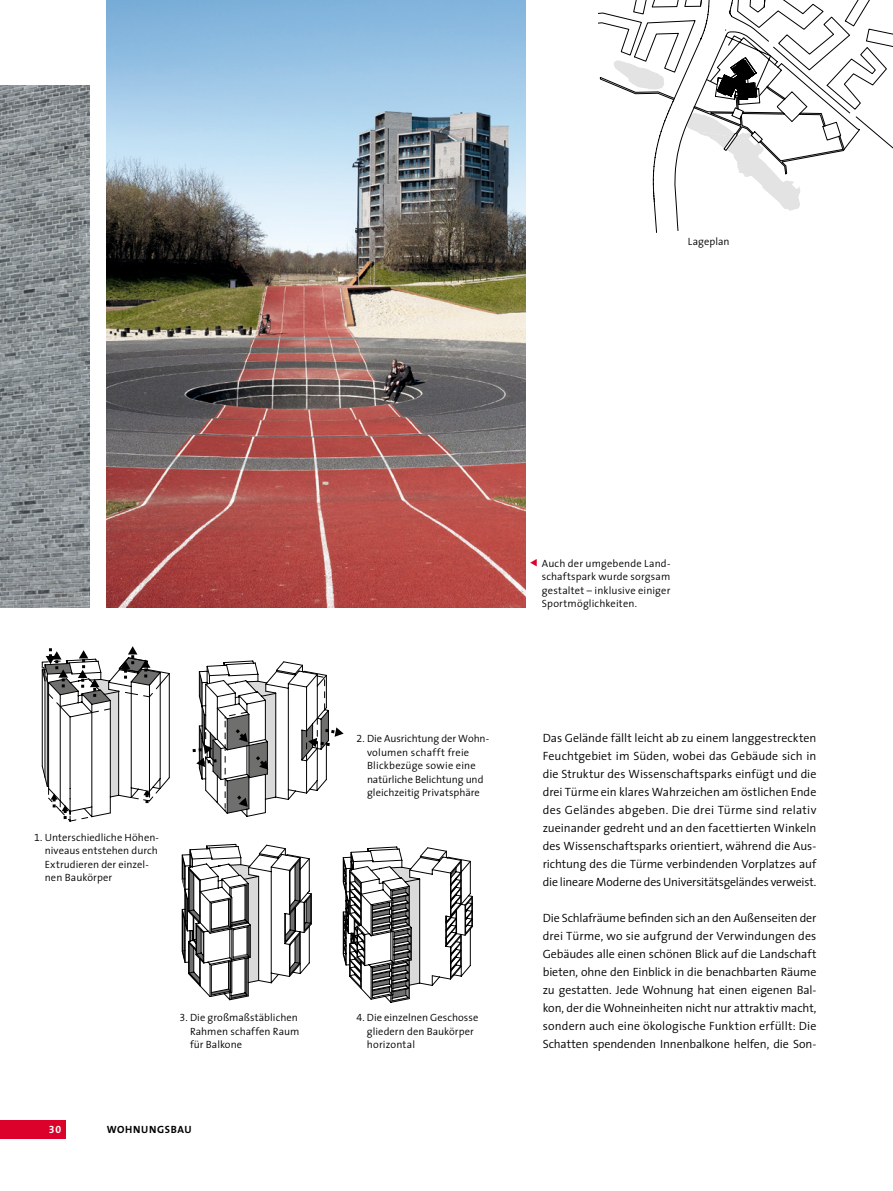
<style>
.page{position:relative;width:893px;height:1191px;background:#fff}
.page>*{position:absolute;margin:0;border:0;box-sizing:border-box;transform-origin:0 0}
.t1{font:300 12px/18px "The Sans";letter-spacing:-.01em;color:#000;text-align:justify}
.t2{font:300 10.5px/13.5px "The Sans";letter-spacing:.005em;color:#000}
.t3{font:700 10.5px "The Sans";letter-spacing:.06em;color:#000}
.t4{font:10.5px "The Sans Bold Expert";color:#fff}
.s1{font-family:"The Sans Semi Light Expert";font-weight:400}
</style>
<div class="page">
<div style="left:0;top:1120px;width:65px;height:18px;background:#db012a"></div>
<svg style="left:598px;top:0;width:295px;height:233px"></svg>
<img style="left:0;top:85px;width:90px;height:522px">
<img style="left:107px;top:0;width:419px;height:607px">
<svg style="left:42px;top:646px;width:302px;height:175px"></svg>
<svg style="left:181px;top:844px;width:131px;height:156px"></svg>
<svg style="left:343px;top:846px;width:130px;height:157px"></svg>
<p class="t2" style="left:688px;top:235px;width:43px">Lageplan</p>
<p class="t2" style="left:45px;top:830px;width:116px;text-indent:-11px"><span class="s1">1.</span> Unterschiedliche Höhen&shy;niveaus entstehen durch<br>Extrudieren der einzel&shy;nen Baukörper</p>
<p class="t2" style="left:367px;top:731px;width:124px;text-indent:-11px"><span class="s1">2.</span> Die Ausrichtung der Wohn&shy;volumen schafft freie<br>Blickbezüge sowie eine natürliche Belichtung und gleichzeitig Privatsphäre</p>
<p class="t2" style="left:190px;top:1010px;width:111px;text-indent:-11px"><span class="s1">3.</span> Die großmaßstäblichen<br>Rahmen schaffen Raum für Balkone</p>
<p class="t2" style="left:367px;top:1010px;width:113px;text-indent:-11px"><span class="s1">4.</span> Die einzelnen Geschosse gliedern den Baukörper horizontal</p>
<p class="t4" style="left:49px;top:1120px;width:14px">30</p>
<p class="t3" style="left:107px;top:1120px;width:86px">WOHNUNGSBAU</p>
<p class="t2" style="left:542px;top:556px;width:130px;text-align:justify">Auch der umgebende Land&shy;schaftspark wurde sorgsam gestaltet – inklusive einiger Sportmöglichkeiten.</p>
<p class="t1" style="left:543px;top:729px;width:275px">Das Gelände fällt leicht ab zu einem langgestreckten Feuchtgebiet im Süden, wobei das Gebäude sich in die Struktur des Wissenschaftsparks einfügt und die drei Türme ein klares Wahrzeichen am östlichen Ende des Geländes abgeben. Die drei Türme sind relativ zueinander gedreht und an den facettierten Winkeln des Wissenschaftsparks orientiert, während die Aus&shy;richtung des die Türme verbindenden Vorplatzes auf die lineare Moderne des Universitätsgeländes verweist.</p>
<p class="t1" style="left:543px;top:909px;width:275px">Die Schlafräume befinden sich an den Außenseiten der drei Türme, wo sie aufgrund der Verwindungen des Gebäudes alle einen schönen Blick auf die Landschaft bieten, ohne den Einblick in die benachbarten Räume zu gestatten. Jede Wohnung hat einen eigenen Bal&shy;kon, der die Wohneinheiten nicht nur attraktiv macht, sondern auch eine ökologische Funktion erfüllt: Die Schatten spendenden Innenbalkone helfen, die Son-</p>
</div>
